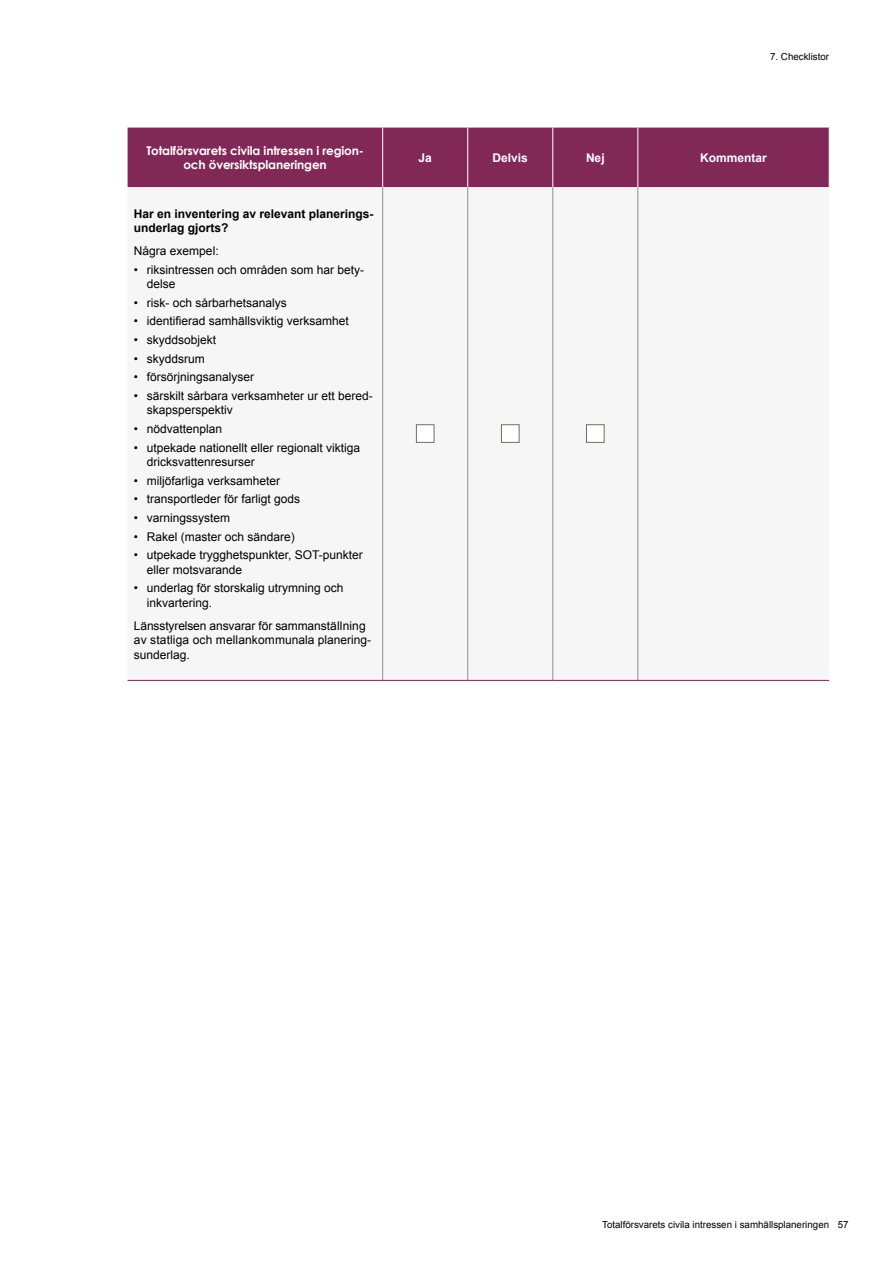
<style>
.page{position:relative;width:893px;height:1263px;background:#fff}
.page>*{position:absolute;margin:0;border:0;box-sizing:border-box;transform-origin:0 0}
.Text_vänster_kolumn_-_punktlista{font:12px/14.4px "Arial";color:#000}
.Text_vänster_kolumn{font:12px/14.4px "Arial";color:#000}
.Rubrik_kolumn{font:700 12px/14.4px "Century Gothic";letter-spacing:-.01em;color:#fff;text-align:center}
.Text_vänster_kolumn-2{font:700 12px/14.4px "Arial";color:#000}
.Rubrik_kolumn-2{font:700 12px "Arial";color:#fff}
.t1{font:9.75px "Arial";color:#000}
</style>
<div class="page">
<div style="left:128px;top:128px;width:701px;height:59px;background:#822857"></div>
<div style="left:128px;top:187px;width:701px;height:493px;background:#f6f6f6"></div>
<hr style="left:382px;top:128px;width:1px;height:59px;background:#fff">
<hr style="left:467px;top:128px;width:1px;height:59px;background:#fff">
<hr style="left:552px;top:128px;width:1px;height:59px;background:#fff">
<hr style="left:637px;top:128px;width:1px;height:59px;background:#fff">
<hr style="left:128px;top:680px;width:255px;height:1px;background:#822857">
<hr style="left:383px;top:680px;width:85px;height:1px;background:#822857">
<hr style="left:468px;top:680px;width:85px;height:1px;background:#822857">
<hr style="left:553px;top:680px;width:85px;height:1px;background:#822857">
<hr style="left:638px;top:680px;width:191px;height:1px;background:#822857">
<hr style="left:382px;top:187px;width:1px;height:493px;background:#908f88">
<hr style="left:467px;top:187px;width:1px;height:493px;background:#908f88">
<hr style="left:552px;top:187px;width:1px;height:493px;background:#908f88">
<hr style="left:637px;top:187px;width:1px;height:493px;background:#908f88">
<div style="left:416px;top:424px;width:18px;height:19px;background:#fff;border:1px solid #6f6e68"></div>
<div style="left:501px;top:424px;width:18px;height:19px;background:#fff;border:1px solid #6f6e68"></div>
<div style="left:586px;top:424px;width:18px;height:19px;background:#fff;border:1px solid #6f6e68"></div>
<p class="t1" style="left:770px;top:50px;width:61px">7. Checklistor</p>
<p class="Rubrik_kolumn" style="left:146px;top:143px;width:217px">Totalförsvarets civila intressen i region&shy;och översiktsplaneringen</p>
<p class="Rubrik_kolumn-2" style="left:419px;top:150px;width:15px">Ja</p>
<p class="Rubrik_kolumn-2" style="left:493px;top:150px;width:37px">Delvis</p>
<p class="Rubrik_kolumn-2" style="left:586px;top:150px;width:20px">Nej</p>
<p class="Rubrik_kolumn-2" style="left:700px;top:150px;width:68px">Kommentar</p>
<p class="Text_vänster_kolumn-2" style="left:134px;top:207px;width:241px">Har en inventering av relevant planerings&shy;underlag gjorts?</p>
<p class="Text_vänster_kolumn" style="left:134px;top:244px;width:86px">Några exempel:</p>
<p class="Text_vänster_kolumn_-_punktlista" style="left:147px;top:262px;width:219px;text-indent:-13px">• riksintressen och områden som har bety&shy;delse</p>
<p class="Text_vänster_kolumn_-_punktlista" style="left:134px;top:295px;width:154px">• risk- och sårbarhetsanalys</p>
<p class="Text_vänster_kolumn_-_punktlista" style="left:134px;top:314px;width:216px">• identifierad samhällsviktig verksamhet</p>
<p class="Text_vänster_kolumn_-_punktlista" style="left:134px;top:333px;width:84px">• skyddsobjekt</p>
<p class="Text_vänster_kolumn_-_punktlista" style="left:134px;top:351px;width:72px">• skyddsrum</p>
<p class="Text_vänster_kolumn_-_punktlista" style="left:134px;top:370px;width:122px">• försörjningsanalyser</p>
<p class="Text_vänster_kolumn_-_punktlista" style="left:147px;top:389px;width:228px;text-indent:-13px">• särskilt sårbara verksamheter ur ett bered&shy;skapsperspektiv</p>
<p class="Text_vänster_kolumn_-_punktlista" style="left:134px;top:422px;width:90px">• nödvattenplan</p>
<p class="Text_vänster_kolumn_-_punktlista" style="left:147px;top:440px;width:215px;text-indent:-13px">• utpekade nationellt eller regionalt viktiga dricksvattenresurser</p>
<p class="Text_vänster_kolumn_-_punktlista" style="left:134px;top:473px;width:148px">• miljöfarliga verksamheter</p>
<p class="Text_vänster_kolumn_-_punktlista" style="left:134px;top:492px;width:168px">• transportleder för farligt gods</p>
<p class="Text_vänster_kolumn_-_punktlista" style="left:134px;top:511px;width:98px">• varningssystem</p>
<p class="Text_vänster_kolumn_-_punktlista" style="left:134px;top:529px;width:162px">• Rakel (master och sändare)</p>
<p class="Text_vänster_kolumn_-_punktlista" style="left:147px;top:548px;width:218px;text-indent:-13px">• utpekade trygghetspunkter, SOT-punkter eller motsvarande</p>
<p class="Text_vänster_kolumn_-_punktlista" style="left:147px;top:581px;width:198px;text-indent:-13px">• underlag för storskalig utrymning och inkvartering.</p>
<p class="Text_vänster_kolumn" style="left:134px;top:618px;width:239px">Länsstyrelsen ansvarar för sammanställning av statliga och mellankommunala planering&shy;sunderlag.</p>
<p class="t1" style="left:602px;top:1218px;width:248px">Totalförsvarets civila intressen i samhällsplaneringen 57</p>
</div>
